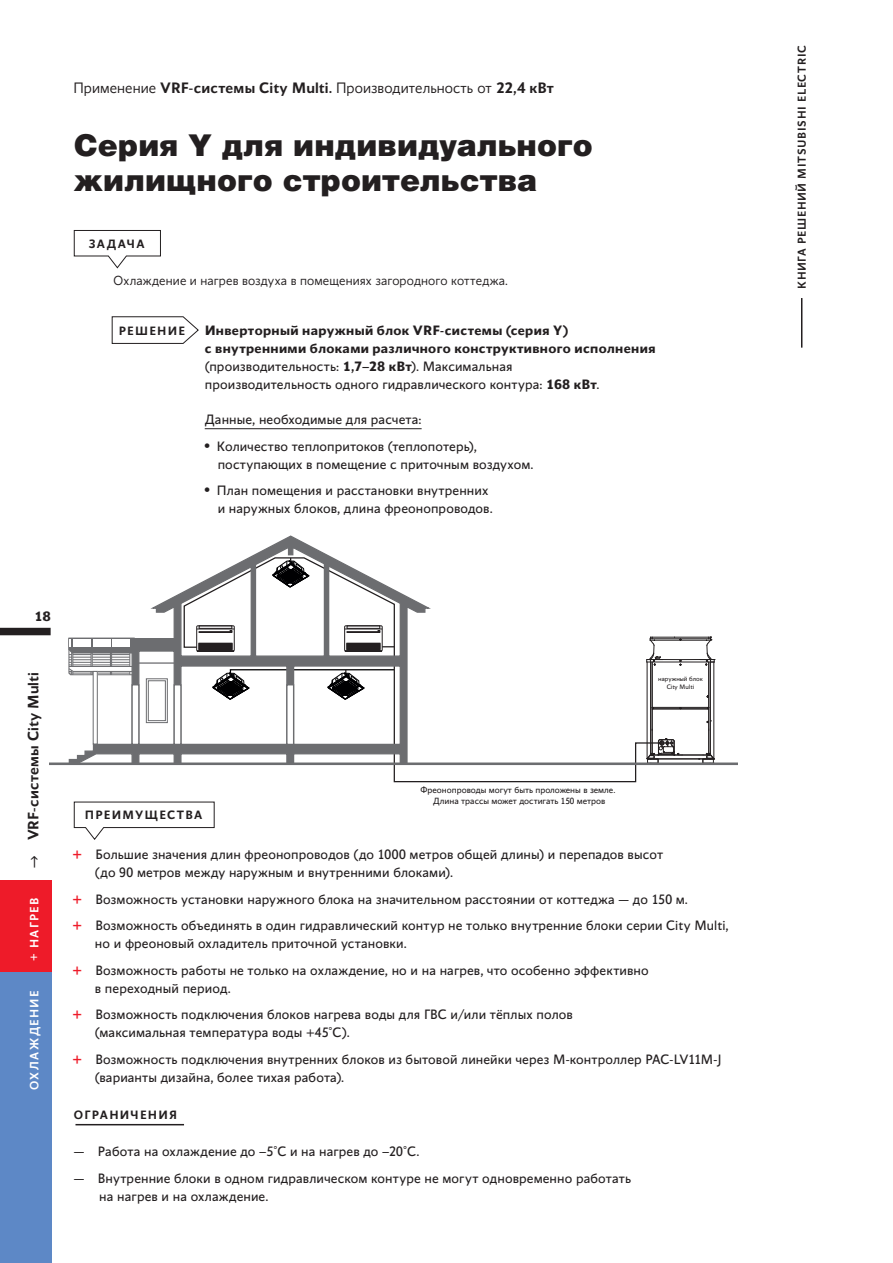
<style>
.page{position:relative;width:893px;height:1263px;background:#fff}
.page>*{position:absolute;margin:0;border:0;box-sizing:border-box;transform-origin:0 0}
.t1{font:30px/34.5px "Helios Black C";letter-spacing:.005em;color:#231f20}
.t2{font:300 15px "Conqueror Sans";letter-spacing:.005em;color:#231f20}
.t3{font:600 15px "Conqueror Sans";letter-spacing:.005em;color:#231f20}
.t4{font:13.5px/18px "Conqueror Sans";letter-spacing:.01em;color:#231f20}
.t5{font:700 13.5px/18px "Conqueror Sans";letter-spacing:.025em;color:#231f20}
.t6{font:300 13.05px "Conqueror Sans";letter-spacing:.01em;color:#231f20}
.t7{font:600 12px "Conqueror Sans";letter-spacing:.1em;color:#231f20}
.t8{font:500 12px "Conqueror Sans";letter-spacing:.105em;color:#fff}
.t9{font:500 11.4px "Conqueror Sans";letter-spacing:.06em;color:#231f20}
.t10{font:8.85px/10.6px "Conqueror Sans";color:#231f20;text-align:center}
.t11{font:6.3px/7.6px "Conqueror Sans";color:#231f20;text-align:center}
.s1{font-weight:600}
.s2{font-weight:400}
.s3{font-weight:500;font-size:16.5px}
.s4{font-weight:700}
.s5{font-weight:900;font-size:15px;color:#ee1b29}
</style>
<div class="page">
<div style="left:0;top:628px;width:51px;height:7px;background:#231f20"></div>
<hr style="left:801px;top:298px;width:1px;height:50px;background:#231f20">
<div style="left:0;top:880px;width:51px;height:383px;background:#5d88c6"></div>
<div style="left:0;top:880px;width:51px;height:92px;background:#ee1b29"></div>
<hr style="left:710px;top:662px;width:1px;height:93px;background:#231f20">
<hr style="left:713px;top:662px;width:1px;height:97px;background:#231f20">
<hr style="left:709px;top:662px;width:1px;height:91px;background:#231f20">
<hr style="left:647px;top:759px;width:67px;height:1px;background:#231f20">
<hr style="left:647px;top:758px;width:67px;height:1px;background:#231f20">
<hr style="left:675px;top:755px;width:33px;height:1px;background:#231f20">
<hr style="left:708px;top:709px;width:1px;height:44px;background:#231f20">
<hr style="left:652px;top:709px;width:57px;height:1px;background:#231f20">
<hr style="left:652px;top:707px;width:57px;height:1px;background:#231f20">
<hr style="left:708px;top:662px;width:1px;height:45px;background:#231f20">
<hr style="left:653px;top:708px;width:55px;height:1px;background:#231f20">
<svg style="left:663px;top:637px;width:52px;height:29px"></svg>
<svg style="left:698px;top:753px;width:17px;height:9px"></svg>
<svg style="left:663px;top:738px;width:20px;height:22px"></svg>
<svg style="left:707px;top:721px;width:4px;height:10px"></svg>
<svg style="left:393px;top:636px;width:270px;height:147px"></svg>
<svg style="left:68px;top:535px;width:365px;height:227px"></svg>
<svg style="left:68px;top:638px;width:67px;height:37px"></svg>
<div style="left:174px;top:685px;width:7px;height:59px;background:#fff"></div>
<div style="left:174px;top:684px;width:8px;height:61px;border:1px solid #6c6d70"></div>
<div style="left:132px;top:685px;width:7px;height:59px;background:#fff"></div>
<div style="left:131px;top:684px;width:8px;height:61px;border:1px solid #6c6d70"></div>
<div style="left:287px;top:685px;width:7px;height:59px;background:#fff"></div>
<div style="left:286px;top:684px;width:8px;height:61px;border:1px solid #6c6d70"></div>
<hr style="left:138px;top:662px;width:36px;height:2px;background:#6c6d70">
<hr style="left:93px;top:671px;width:4px;height:73px;background:#fff">
<div style="left:93px;top:671px;width:5px;height:73px;border:1px solid #6c6d70"></div>
<div style="left:146px;top:678px;width:22px;height:45px;border:1px solid #6c6d70"></div>
<div style="left:148px;top:680px;width:18px;height:41px;border:1px solid #6c6d70"></div>
<hr style="left:50px;top:762px;width:688px;height:3px;background:#6c6d70">
<hr style="left:205px;top:428px;width:217px;height:1px;background:#231f20">
<svg style="left:111px;top:316px;width:88px;height:28px"></svg>
<svg style="left:73px;top:230px;width:88px;height:39px"></svg>
<svg style="left:73px;top:801px;width:142px;height:39px"></svg>
<hr style="left:75px;top:1124px;width:109px;height:1px;background:#231f20">
<p class="t2" style="left:73px;top:79px;width:482px">Применение <span class="s1">VRF-системы City Multi.</span> Производительность от <span class="s1">22,4 кВт</span></p>
<h1 class="t1" style="left:74px;top:127px;width:521px">Серия Y для индивидуального жилищного строительства</h1>
<p class="t7" style="left:89px;top:236px;width:57px">ЗАДАЧА</p>
<p class="t6" style="left:113px;top:273px;width:396px">Охлаждение и нагрев воздуха в помещениях загородного коттеджа.</p>
<p class="t5" style="left:205px;top:322px;width:453px">Инверторный наружный блок VRF-системы (серия Y)<br>с внутренними блоками различного конструктивного исполнения <span class="s2">(производительность:</span> 1,7–28 кВт<span class="s2">). Максимальная<br>производительность одного гидравлического контура:</span> 168 кВт<span class="s2">.</span></p>
<p class="t4" style="left:205px;top:411px;width:218px">Данные, необходимые для расчета:</p>
<p class="t4" style="left:218px;top:437px;width:317px;text-indent:-14px"><span class="s3">•</span> Количество теплопритоков (теплопотерь), поступающих в помещение с приточным воздухом.</p>
<p class="t4" style="left:218px;top:482px;width:276px;text-indent:-14px"><span class="s3">•</span> План помещения и расстановки внутренних и наружных блоков, длина фреонопроводов.</p>
<p class="t7" style="left:119px;top:323px;width:68px">РЕШЕНИЕ</p>
<p class="t5" style="left:34px;top:607px;width:18px">18</p>
<p class="t3" style="left:24px;top:868px;width:198px;rotate:-90deg"><span class="s2">—›</span> VRF-системы City Multi</p>
<p class="t8" style="left:27px;top:961px;width:65px;rotate:-90deg"><span class="s4">+</span> НАГРЕВ</p>
<p class="t8" style="left:27px;top:1090px;width:101px;rotate:-90deg">ОХЛАЖДЕНИЕ</p>
<p class="t7" style="left:85px;top:808px;width:119px">ПРЕИМУЩЕСТВА</p>
<p class="t10" style="left:421px;top:785px;width:196px">Фреонопроводы могут быть проложены в земле.<br>Длина трассы может достигать 150 метров</p>
<p class="t11" style="left:658px;top:675px;width:46px">наружный блок<br>City Multi</p>
<p class="t4" style="left:95px;top:846px;width:570px;text-indent:-23px"><span class="s5">+</span> Большие значения длин фреонопроводов (до 1000 метров общей длины) и перепадов высот (до 90 метров между наружным и внутренними блоками).</p>
<p class="t4" style="left:72px;top:886px;width:658px;line-height:26.5px"><span class="s5">+</span> Возможность установки наружного блока на значительном расстоянии от коттеджа — до 150 м.<br><span class="s5">+</span> Возможность объединять в один гидравлический контур не только внутренние блоки серии City Multi,</p>
<p class="t4" style="left:72px;top:931px;width:578px;line-height:26.5px;text-indent:23px">но и фреоновый охладитель приточной установки.<br><span class="s5">+</span> Возможность работы не только на охлаждение, но и на нагрев, что особенно эффективно</p>
<p class="t4" style="left:72px;top:975px;width:502px;line-height:26.5px;text-indent:23px">в переходный период.<br><span class="s5">+</span> Возможность подключения блоков нагрева воды для ГВС и/или тёплых полов</p>
<p class="t4" style="left:72px;top:1020px;width:651px;line-height:26.5px;text-indent:23px">(максимальная температура воды +45°C).<br><span class="s5">+</span> Возможность подключения внутренних блоков из бытовой линейки через М-контроллер PAC-LV11M-J</p>
<p class="t4" style="left:95px;top:1068px;width:251px">(варианты дизайна, более тихая работа).</p>
<p class="t7" style="left:74px;top:1107px;width:105px">ОГРАНИЧЕНИЯ</p>
<p class="t4" style="left:74px;top:1143px;width:347px">— Работа на охлаждение до –5°C и на нагрев до –20°C.</p>
<p class="t4" style="left:99px;top:1169px;width:533px;text-indent:-26px">— Внутренние блоки в одном гидравлическом контуре не могут одновременно работать на нагрев и на охлаждение.</p>
<p class="t9" style="left:795px;top:289px;width:245px;rotate:-90deg">КНИГА РЕШЕНИЙ MITSUBISHI ELECTRIC</p>
</div>
